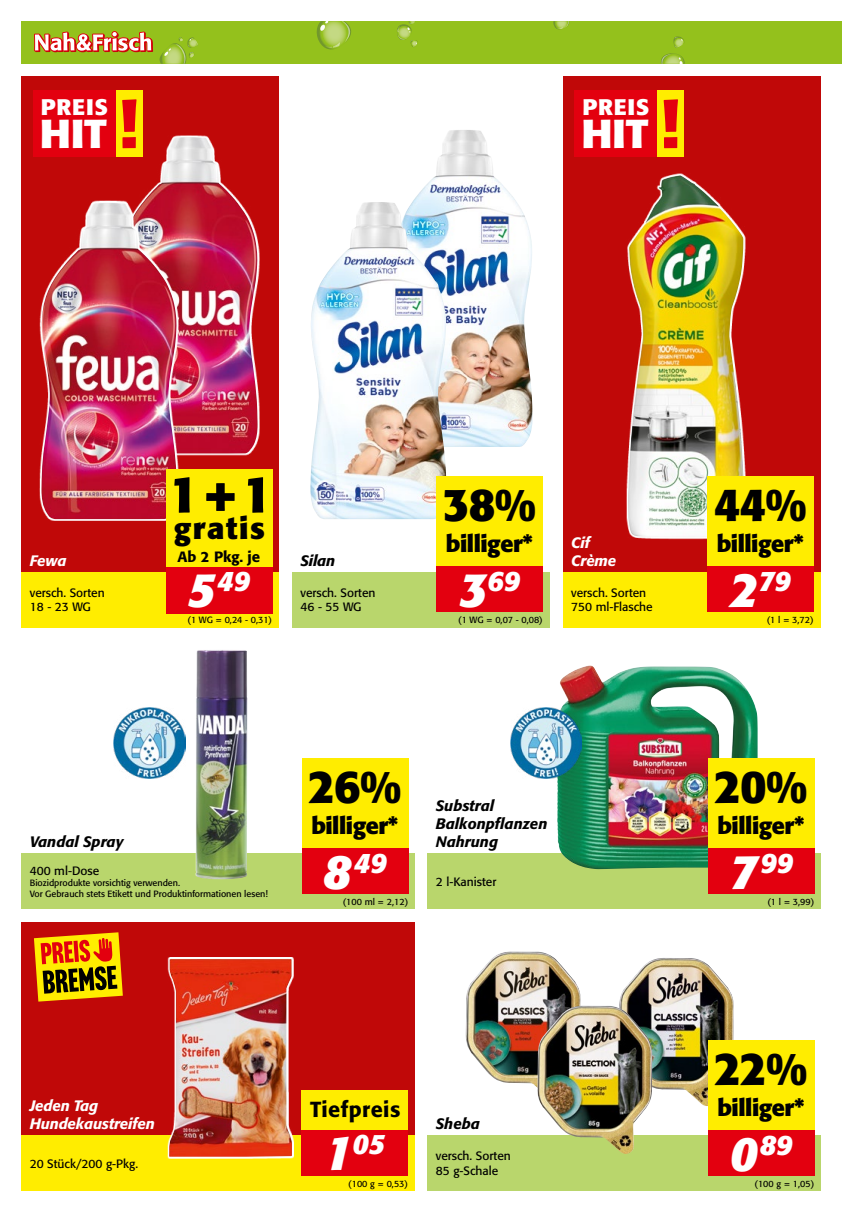
<style>
.page{position:relative;width:842px;height:1212px;background:#fff}
.page>*{position:absolute;margin:0;border:0;box-sizing:border-box;transform-origin:0 0}
.t1{font:700 51px "Formata";color:#000}
.t2{font:700 45.75px "Formata";letter-spacing:-.02em;color:#000}
.t3{font:700 40.05px "Formata";letter-spacing:-.01em;color:#fff;scale:1.04 1}
.t4{font:700 30px "Formata";letter-spacing:.055em;color:#000}
.t5{font:italic 700 28.05px "Formata";color:#fff}
.t6{font:700 23.25px "Formata";letter-spacing:-.02em;color:#000}
.t7{font:700 22.35px "Formata";letter-spacing:.03em;color:#fff;scale:1.04 1}
.t8{font:500 21.6px "Formata";letter-spacing:.02em;color:#000}
.t9{font:italic 500 15px/18px "Formata";color:#000}
.t10{font:italic 500 15px/18px "Formata";letter-spacing:-.01em;color:#fff}
.t11{font:500 14.7px "Formata";color:#000}
.t12{font:12px/14.4px "Formata";color:#000}
.t13{font:9px/10.8px "Formata";color:#000}
.s1{font-size:48px}
</style>
<div class="page">
<div style="left:21px;top:21px;width:821px;height:43px;background:#94c11c"></div>
<svg style="left:159px;top:37px;width:39px;height:27px"></svg>
<svg style="left:553px;top:21px;width:16px;height:9px"></svg>
<svg style="left:397px;top:21px;width:21px;height:26px"></svg>
<svg style="left:661px;top:36px;width:24px;height:28px"></svg>
<svg style="left:316px;top:21px;width:35px;height:29px"></svg>
<svg style="left:34px;top:32px;width:119px;height:20px"></svg>
<div style="left:427px;top:854px;width:394px;height:55px;background:#b9d66c"></div>
<div style="left:21px;top:854px;width:394px;height:55px;background:#b9d66c"></div>
<div style="left:427px;top:1135px;width:394px;height:56px;background:#b9d66c"></div>
<div style="left:302px;top:847px;width:106px;height:47px;background:#e3000f"></div>
<div style="left:302px;top:758px;width:106px;height:89px;background:#ffed00"></div>
<div style="left:21px;top:77px;width:258px;height:550px;background:#c00808"></div>
<div style="left:563px;top:77px;width:258px;height:550px;background:#c00808"></div>
<div style="left:21px;top:572px;width:258px;height:55px;background:#ffed00"></div>
<div style="left:292px;top:572px;width:258px;height:55px;background:#b9d66c"></div>
<div style="left:563px;top:572px;width:258px;height:55px;background:#ffed00"></div>
<div style="left:33px;top:90px;width:83px;height:67px;background:#e3000f"></div>
<div style="left:116px;top:90px;width:26px;height:67px;background:#ffed00"></div>
<svg style="left:122px;top:99px;width:15px;height:33px"></svg>
<div style="left:574px;top:90px;width:83px;height:67px;background:#e3000f"></div>
<div style="left:657px;top:90px;width:27px;height:67px;background:#ffed00"></div>
<svg style="left:664px;top:99px;width:14px;height:49px"></svg>
<svg style="left:120px;top:135px;width:140px;height:320px"></svg>
<img style="left:121px;top:137px;width:137px;height:316px">
<svg style="left:39px;top:201px;width:140px;height:320px"></svg>
<img style="left:40px;top:203px;width:138px;height:316px">
<div style="left:166px;top:567px;width:106px;height:46px;background:#e3000f"></div>
<div style="left:166px;top:469px;width:106px;height:98px;background:#ffed00"></div>
<img style="left:412px;top:130px;width:121px;height:317px">
<img style="left:310px;top:202px;width:136px;height:317px">
<div style="left:436px;top:566px;width:107px;height:46px;background:#e3000f"></div>
<div style="left:436px;top:476px;width:107px;height:90px;background:#ffed00"></div>
<img style="left:196px;top:650px;width:52px;height:229px">
<img style="left:557px;top:665px;width:201px;height:204px">
<div style="left:708px;top:847px;width:106px;height:47px;background:#e3000f"></div>
<div style="left:708px;top:758px;width:106px;height:89px;background:#ffed00"></div>
<img style="left:466px;top:951px;width:115px;height:136px">
<img style="left:619px;top:958px;width:115px;height:148px">
<img style="left:537px;top:1004px;width:116px;height:150px">
<div style="left:708px;top:1129px;width:106px;height:47px;background:#e3000f"></div>
<div style="left:708px;top:1040px;width:106px;height:89px;background:#ffed00"></div>
<div style="left:21px;top:922px;width:394px;height:269px;background:#c00808"></div>
<div style="left:21px;top:1135px;width:394px;height:56px;background:#ffed00"></div>
<div style="left:302px;top:1129px;width:106px;height:47px;background:#e3000f"></div>
<div style="left:302px;top:1090px;width:106px;height:39px;background:#ffed00"></div>
<svg style="left:34px;top:932px;width:89px;height:69px;background:#c37f03"></svg>
<svg style="left:167px;top:957px;width:127px;height:201px"></svg>
<img style="left:169px;top:959px;width:123px;height:198px">
<img style="left:510px;top:707px;width:72px;height:71px">
<img style="left:114px;top:707px;width:71px;height:71px">
<svg style="left:626px;top:173px;width:120px;height:366px"></svg>
<img style="left:628px;top:175px;width:116px;height:362px">
<div style="left:707px;top:566px;width:107px;height:46px;background:#e3000f"></div>
<div style="left:707px;top:476px;width:107px;height:90px;background:#ffed00"></div>
<h3 class="t7" style="left:41px;top:93px;width:66px">PREIS</h3>
<h3 class="t3" style="left:40px;top:109px;width:66px">HIT</h3>
<h3 class="t7" style="left:582px;top:93px;width:66px">PREIS</h3>
<h3 class="t3" style="left:581px;top:109px;width:66px">HIT</h3>
<h1 class="t1" style="left:169px;top:463px;width:105px">1+1</h1>
<h3 class="t4" style="left:174px;top:510px;width:93px">gratis</h3>
<h3 class="t11" style="left:178px;top:547px;width:84px">Ab 2 Pkg. je</h3>
<h3 class="t10" style="left:30px;top:551px;width:38px">Fewa</h3>
<h3 class="t9" style="left:300px;top:551px;width:36px">Silan</h3>
<h2 class="t2" style="left:443px;top:476px;width:95px">38%</h2>
<h3 class="t6" style="left:446px;top:529px;width:89px">billiger*</h3>
<h3 class="t10" style="left:571px;top:533px;width:47px">Cif<br>Crème</h3>
<h3 class="t5" style="left:459px;top:564px;width:62px"><span class="s1">3</span>69</h3>
<h3 class="t5" style="left:188px;top:564px;width:64px"><span class="s1">5</span>49</h3>
<h3 class="t12" style="left:30px;top:585px;width:76px">versch. Sorten<br>18 - 23 WG</h3>
<h3 class="t12" style="left:300px;top:585px;width:76px">versch. Sorten<br>46 - 55 WG</h3>
<h3 class="t12" style="left:571px;top:585px;width:83px">versch. Sorten<br>750 ml-Flasche</h3>
<h2 class="t2" style="left:714px;top:476px;width:95px">44%</h2>
<h3 class="t6" style="left:717px;top:529px;width:89px">billiger*</h3>
<h3 class="t5" style="left:730px;top:564px;width:62px"><span class="s1">2</span>79</h3>
<h3 class="t9" style="left:30px;top:833px;width:95px">Vandal Spray</h3>
<p class="t13" style="left:188px;top:615px;width:86px">(1 WG = 0,24 - 0,31)</p>
<p class="t13" style="left:458px;top:615px;width:86px">(1 WG = 0,07 - 0,08)</p>
<p class="t13" style="left:767px;top:615px;width:48px">(1 l = 3,72)</p>
<h2 class="t2" style="left:308px;top:758px;width:95px">26%</h2>
<h3 class="t6" style="left:311px;top:811px;width:89px">billiger*</h3>
<h3 class="t9" style="left:436px;top:797px;width:113px">Substral<br>Balkonpflanzen<br>Nahrung</h3>
<h2 class="t2" style="left:714px;top:758px;width:95px">20%</h2>
<h3 class="t6" style="left:717px;top:811px;width:89px">billiger*</h3>
<h3 class="t12" style="left:30px;top:863px;width:71px">400 ml-Dose</h3>
<p class="t13" style="left:30px;top:877px;width:240px">Biozidprodukte vorsichtig verwenden.<br>Vor Gebrauch stets Etikett und Produktinformationen lesen!</p>
<h3 class="t5" style="left:323px;top:845px;width:65px"><span class="s1">8</span>49</h3>
<p class="t13" style="left:343px;top:896px;width:67px">(100 ml = 2,12)</p>
<h3 class="t12" style="left:436px;top:874px;width:62px">2 l-Kanister</h3>
<h3 class="t10" style="left:30px;top:1097px;width:127px">Jeden Tag<br>Hundekaustreifen</h3>
<h3 class="t12" style="left:30px;top:1156px;width:110px">20 Stück/200 g-Pkg.</h3>
<h3 class="t8" style="left:310px;top:1096px;width:92px">Tiefpreis</h3>
<h3 class="t5" style="left:325px;top:1126px;width:62px"><span class="s1">1</span>05</h3>
<p class="t13" style="left:348px;top:1178px;width:61px">(100 g = 0,53)</p>
<h3 class="t9" style="left:436px;top:1115px;width:46px">Sheba</h3>
<h3 class="t12" style="left:436px;top:1149px;width:76px">versch. Sorten<br>85 g-Schale</h3>
<h3 class="t5" style="left:729px;top:845px;width:65px"><span class="s1">7</span>99</h3>
<p class="t13" style="left:767px;top:896px;width:48px">(1 l = 3,99)</p>
<h2 class="t2" style="left:714px;top:1040px;width:95px">22%</h2>
<h3 class="t6" style="left:717px;top:1093px;width:89px">billiger*</h3>
<h3 class="t5" style="left:730px;top:1127px;width:64px"><span class="s1">0</span>89</h3>
<p class="t13" style="left:754px;top:1178px;width:61px">(100 g = 1,05)</p>
</div>
